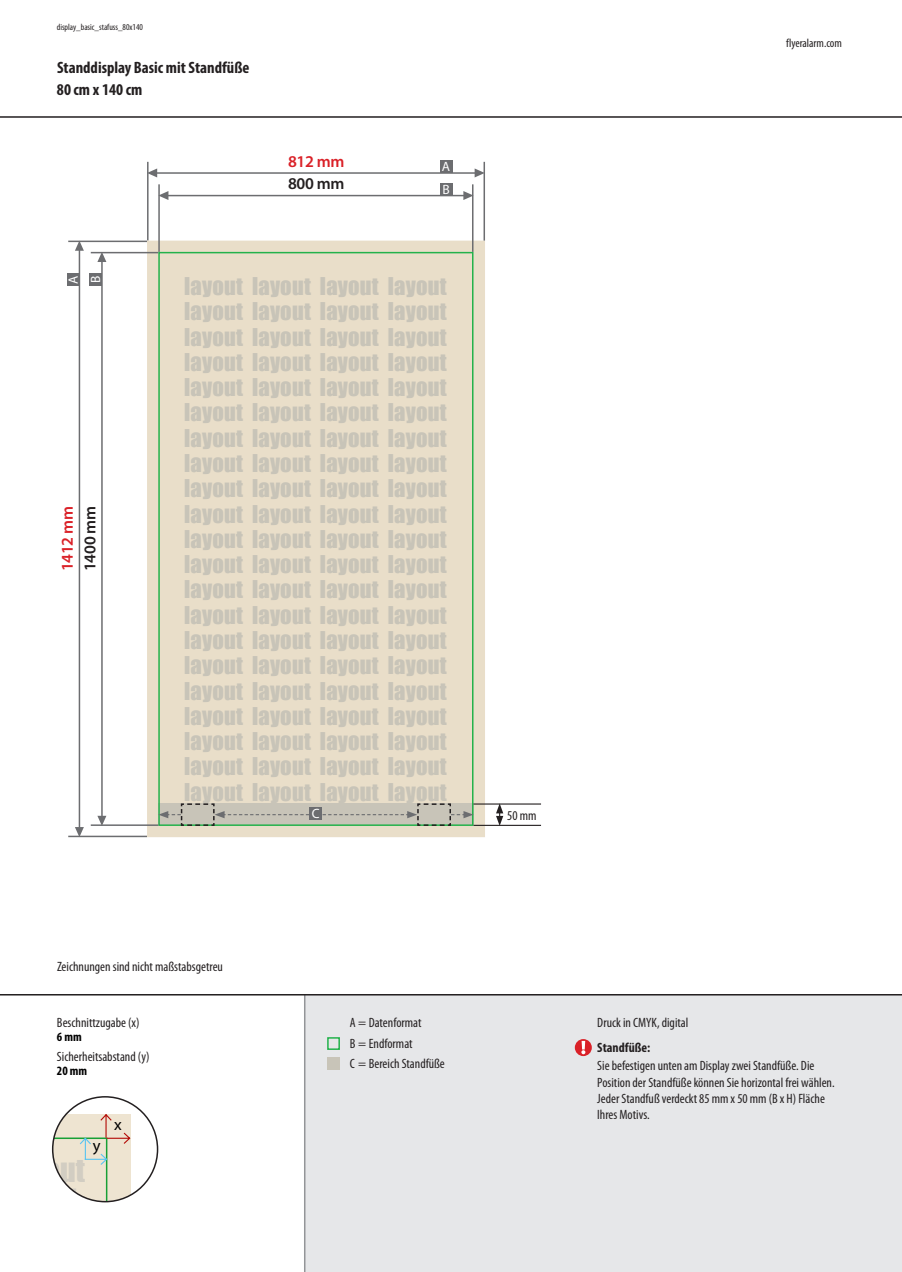
<style>
.page{position:relative;width:902px;height:1272px;background:#fff}
.page>*{position:absolute;margin:0;border:0;box-sizing:border-box;transform-origin:0 0}
.t1{font:22.5px/25.2px "Impact";letter-spacing:.01em;color:#c8c4b8;text-align:justify}
.t2{font:700 condensed 16.5px "Myriad Pro";color:#231f20}
.t3{font:600 16.5px "Myriad Pro";letter-spacing:-.02em;color:#231f20}
.t4{font:600 16.5px "Myriad Pro";letter-spacing:-.02em;color:#da2128}
.t5{font:16.5px "Myriad Pro";color:#000}
.t6{font:condensed 13.5px/16.2px "Myriad Pro";color:#231f20}
.t7{font:700 condensed 13.5px "Myriad Pro";color:#231f20}
.t8{font:13.5px/22.6px "Myriad Pro";color:#fff}
.t9{font:700 condensed 12.75px "Myriad Pro";color:#000}
.t10{font:condensed 12px "Myriad Pro";color:#231f20}
.t11{font:condensed 9px "Myriad Pro";color:#231f20}
</style>
<div class="page">
<div style="left:304px;top:994px;width:597px;height:277px;background:#e6e7e9"></div>
<hr style="left:0;top:116px;width:901px;height:2px;background:#231f20">
<svg style="left:53px;top:1112px;width:78px;height:89px;background:#e4decc"></svg>
<div style="left:52px;top:1096px;width:106px;height:106px;border:2px solid #231f20;border-radius:50%"></div>
<hr style="left:304px;top:994px;width:1px;height:277px;background:#939598">
<hr style="left:0;top:994px;width:901px;height:1px;background:#231f20">
<hr style="left:68px;top:835px;width:79px;height:2px;background:#6c6d70">
<hr style="left:147px;top:162px;width:1px;height:79px;background:#6c6d70">
<hr style="left:68px;top:240px;width:79px;height:2px;background:#6c6d70">
<div style="left:147px;top:241px;width:338px;height:596px;background:#e9dec9"></div>
<hr style="left:158px;top:184px;width:2px;height:68px;background:#6c6d70">
<hr style="left:91px;top:252px;width:67px;height:1px;background:#6c6d70">
<hr style="left:472px;top:184px;width:1px;height:68px;background:#6c6d70">
<div style="left:158px;top:252px;width:315px;height:574px;border:2px solid #23b24b"></div>
<hr style="left:483px;top:162px;width:2px;height:79px;background:#6c6d70">
<hr style="left:91px;top:824px;width:67px;height:2px;background:#6c6d70">
<div style="left:439px;top:160px;width:13px;height:13px;background:#6c6d70"></div>
<div style="left:439px;top:183px;width:13px;height:13px;background:#6c6d70"></div>
<div style="left:67px;top:273px;width:12px;height:13px;background:#6c6d70"></div>
<div style="left:89px;top:273px;width:13px;height:13px;background:#6c6d70"></div>
<svg style="left:158px;top:802px;width:315px;height:24px;background:#b6bcaa"></svg>
<div style="left:309px;top:807px;width:13px;height:13px;background:#6c6d70"></div>
<svg style="left:496px;top:804px;width:7px;height:22px"></svg>
<hr style="left:473px;top:824px;width:68px;height:1px;background:#231f20">
<hr style="left:473px;top:803px;width:68px;height:1px;background:#231f20">
<hr style="left:167px;top:195px;width:297px;height:1px;background:#6c6d70">
<svg style="left:158px;top:191px;width:10px;height:9px"></svg>
<svg style="left:463px;top:191px;width:9px;height:9px"></svg>
<hr style="left:101px;top:261px;width:2px;height:556px;background:#6c6d70">
<svg style="left:97px;top:815px;width:9px;height:10px"></svg>
<svg style="left:97px;top:253px;width:9px;height:9px"></svg>
<hr style="left:156px;top:172px;width:319px;height:2px;background:#6c6d70">
<svg style="left:148px;top:168px;width:9px;height:9px"></svg>
<svg style="left:474px;top:168px;width:10px;height:9px"></svg>
<hr style="left:79px;top:250px;width:1px;height:578px;background:#6c6d70">
<svg style="left:75px;top:827px;width:9px;height:9px"></svg>
<svg style="left:75px;top:242px;width:9px;height:9px"></svg>
<svg style="left:574px;top:1039px;width:17px;height:17px"></svg>
<svg style="left:581px;top:1040px;width:4px;height:14px"></svg>
<div style="left:327px;top:1037px;width:13px;height:12px;border:2px solid #23b24b"></div>
<div style="left:327px;top:1056px;width:13px;height:13px;background:#c8c4b8"></div>
<p class="t11" style="left:57px;top:22px;width:88px">display_basic_stafuss_80x140</p>
<p class="t2" style="left:57px;top:57px;width:194px">Standdisplay Basic mit Standfüße</p>
<p class="t2" style="left:57px;top:80px;width:87px">80 cm x 140 cm</p>
<p class="t8" style="left:62px;top:284px;width:10px;rotate:-90deg">A<br>B</p>
<p class="t4" style="left:57px;top:571px;width:66px;rotate:-90deg">1412 mm</p>
<p class="t3" style="left:79px;top:571px;width:66px;rotate:-90deg">1400 mm</p>
<p class="t4" style="left:288px;top:150px;width:58px">812 mm</p>
<p class="t3" style="left:288px;top:173px;width:58px">800 mm</p>
<p class="t8" style="left:442px;top:155px;width:10px">A<br>B</p>
<p class="t1" style="left:184px;top:273px;width:264px">layout layout layout layout layout layout layout layout layout layout layout layout layout layout layout layout layout layout layout layout layout layout layout layout layout layout layout layout layout layout layout layout layout layout layout layout layout layout layout layout layout layout layout layout layout layout layout layout layout layout layout layout layout layout layout layout layout layout layout layout layout layout layout layout layout layout layout layout layout layout layout layout layout layout layout layout layout layout layout layout layout layout layout layout</p>
<p class="t8" style="left:312px;top:802px;width:9px">C</p>
<p class="t6" style="left:507px;top:807px;width:31px">50 mm</p>
<p class="t6" style="left:57px;top:958px;width:167px">Zeichnungen sind nicht maßstabsgetreu</p>
<p class="t10" style="left:786px;top:36px;width:57px">flyeralarm.com</p>
<p class="t6" style="left:57px;top:1014px;width:84px">Beschnittzugabe (x)</p>
<p class="t6" style="left:57px;top:1048px;width:94px">Sicherheitsabstand (y)</p>
<p class="t9" style="left:57px;top:1029px;width:26px">6 mm</p>
<p class="t9" style="left:57px;top:1062px;width:32px">20 mm</p>
<p class="t5" style="left:93px;top:1134px;width:9px">y</p>
<p class="t5" style="left:114px;top:1113px;width:9px">x</p>
<p class="t6" style="left:349px;top:1012px;width:97px;line-height:20.4px">A = Datenformat<br>B = Endformat<br>C = Bereich Standfüße</p>
<p class="t6" style="left:597px;top:1014px;width:93px">Druck in CMYK, digital</p>
<p class="t7" style="left:597px;top:1039px;width:54px">Standfüße:</p>
<p class="t6" style="left:597px;top:1057px;width:239px">Sie befestigen unten am Display zwei Standfüße. Die Position der Standfüße können Sie horizontal frei wählen.<br>Jeder Standfuß verdeckt 85 mm x 50 mm (B x H) Fläche Ihres Motivs.</p>
</div>
